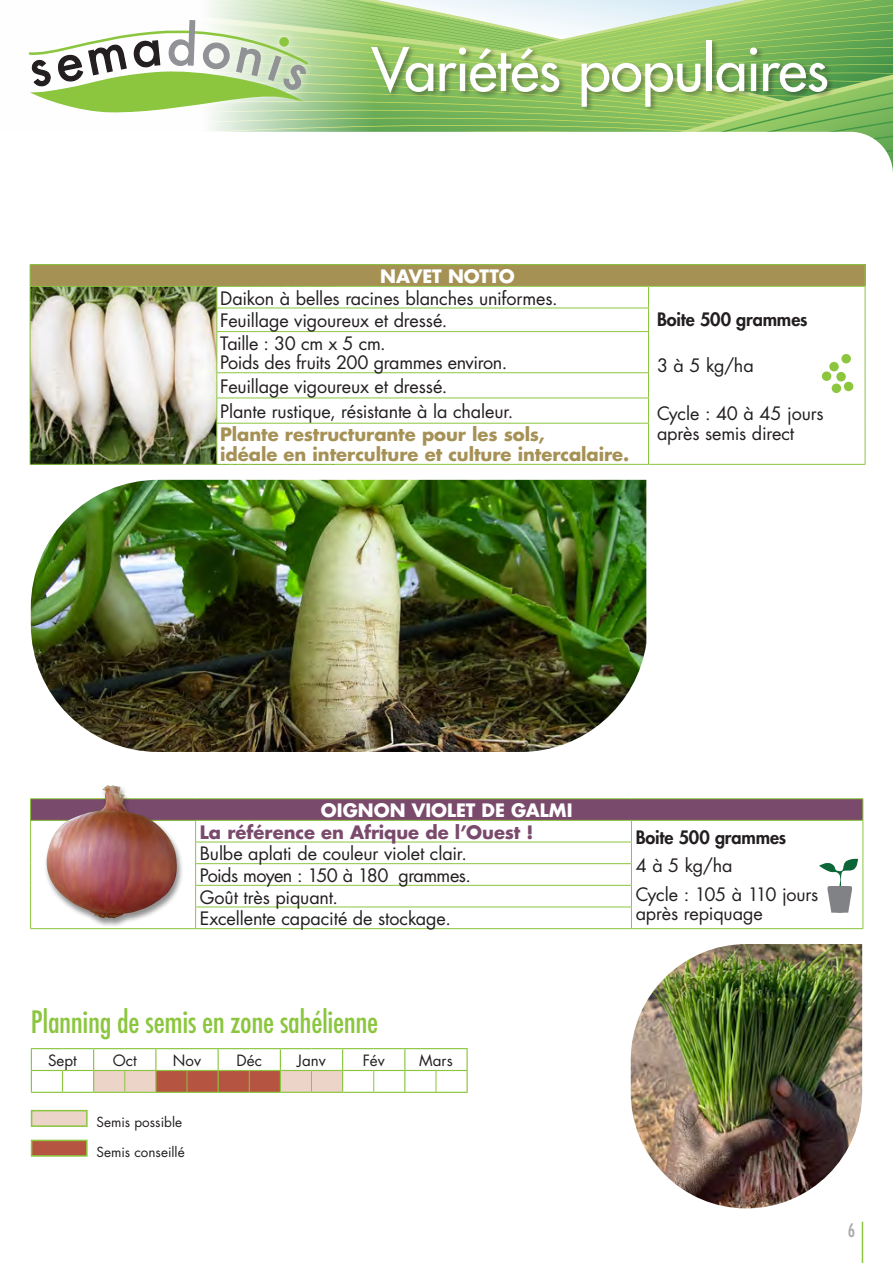
<style>
.page{position:relative;width:893px;height:1263px;background:#fff}
.page>*{position:absolute;margin:0;border:0;box-sizing:border-box;transform-origin:0 0}
.t1{font:500 58.5px "Futura Std";letter-spacing:-.015em;color:#fff}
.t2{font:500 condensed 30px "Futura";letter-spacing:-.015em;color:#8bc63e}
.t3{font:18px/19.5px "Futura Std";letter-spacing:-.01em;color:#231f20}
.t4{font:700 18px/19.5px "Futura Std";letter-spacing:-.005em;color:#a69155}
.t5{font:700 18px "Futura Std";color:#7a4a6c}
.t6{font:800 18px "Futura Std";letter-spacing:-.01em;color:#231f20}
.t7{font:700 18px "Futura Std";color:#fff}
.t8{font:18px "Futura Std";letter-spacing:-.035em;color:#231f20}
.t9{font:500 condensed 18px "Futura";color:#a8a9ad}
.t10{font:15.15px "Futura Std";color:#231f20}
.t11{font:13.5px "Futura Std";color:#231f20}
</style>
<div class="page">
<svg style="left:28px;top:0;width:865px;height:132px"></svg>
<div style="left:370px;top:39px;width:465px;height:74px;background:#231f20;opacity:.4"></div>
<svg style="left:855px;top:132px;width:38px;height:40px"></svg>
<div style="left:31px;top:799px;width:832px;height:21px;background:#7a4a6c"></div>
<svg style="left:196px;top:821px;width:435px;height:107px"></svg>
<hr style="left:30px;top:798px;width:166px;height:1px;background:#8bc63e">
<hr style="left:196px;top:798px;width:435px;height:1px;background:#8bc63e">
<hr style="left:631px;top:798px;width:232px;height:1px;background:#8bc63e">
<hr style="left:30px;top:820px;width:166px;height:1px;background:#8bc63e">
<hr style="left:196px;top:820px;width:435px;height:1px;background:#8bc63e">
<hr style="left:631px;top:820px;width:232px;height:1px;background:#8bc63e">
<hr style="left:195px;top:842px;width:437px;height:1px;background:#8bc63e">
<hr style="left:195px;top:863px;width:437px;height:1px;background:#8bc63e">
<hr style="left:195px;top:885px;width:437px;height:1px;background:#8bc63e">
<svg style="left:30px;top:799px;width:1px;height:129px"></svg>
<hr style="left:195px;top:907px;width:437px;height:1px;background:#8bc63e">
<svg style="left:195px;top:821px;width:1px;height:107px"></svg>
<svg style="left:631px;top:821px;width:1px;height:107px"></svg>
<hr style="left:30px;top:928px;width:166px;height:1px;background:#8bc63e">
<hr style="left:196px;top:928px;width:435px;height:1px;background:#8bc63e">
<hr style="left:631px;top:928px;width:232px;height:1px;background:#8bc63e">
<div style="left:44px;top:785px;width:140px;height:142px;background:#231f20;opacity:.5"></div>
<img style="left:43px;top:785px;width:136px;height:134px">
<svg style="left:819px;top:799px;width:45px;height:129px"></svg>
<hr style="left:862px;top:1222px;width:1px;height:41px;background:#8bc63e">
<img style="left:631px;top:944px;width:231px;height:264px">
<img style="left:31px;top:480px;width:615px;height:272px">
<hr style="left:31px;top:1048px;width:32px;height:1px;background:#8bc63e">
<hr style="left:63px;top:1048px;width:31px;height:1px;background:#8bc63e">
<hr style="left:94px;top:1048px;width:31px;height:1px;background:#8bc63e">
<hr style="left:125px;top:1048px;width:31px;height:1px;background:#8bc63e">
<hr style="left:156px;top:1048px;width:31px;height:1px;background:#8bc63e">
<hr style="left:187px;top:1048px;width:31px;height:1px;background:#8bc63e">
<hr style="left:218px;top:1048px;width:31px;height:1px;background:#8bc63e">
<hr style="left:249px;top:1048px;width:31px;height:1px;background:#8bc63e">
<hr style="left:280px;top:1048px;width:31px;height:1px;background:#8bc63e">
<hr style="left:311px;top:1048px;width:32px;height:1px;background:#8bc63e">
<hr style="left:343px;top:1048px;width:31px;height:1px;background:#8bc63e">
<hr style="left:374px;top:1048px;width:31px;height:1px;background:#8bc63e">
<hr style="left:405px;top:1048px;width:31px;height:1px;background:#8bc63e">
<hr style="left:436px;top:1048px;width:32px;height:1px;background:#8bc63e">
<hr style="left:466px;top:1049px;width:2px;height:21px;background:#8bc63e">
<hr style="left:31px;top:1070px;width:32px;height:1px;background:#8bc63e">
<svg style="left:31px;top:1049px;width:1px;height:43px"></svg>
<hr style="left:63px;top:1070px;width:31px;height:1px;background:#8bc63e">
<svg style="left:62px;top:1071px;width:1px;height:21px"></svg>
<hr style="left:343px;top:1070px;width:31px;height:1px;background:#8bc63e">
<hr style="left:374px;top:1070px;width:31px;height:1px;background:#8bc63e">
<hr style="left:405px;top:1070px;width:31px;height:1px;background:#8bc63e">
<svg style="left:404px;top:1049px;width:1px;height:43px"></svg>
<hr style="left:436px;top:1070px;width:32px;height:1px;background:#8bc63e">
<hr style="left:466px;top:1071px;width:2px;height:21px;background:#8bc63e">
<hr style="left:31px;top:1092px;width:32px;height:1px;background:#8bc63e">
<hr style="left:63px;top:1092px;width:31px;height:1px;background:#8bc63e">
<hr style="left:94px;top:1092px;width:31px;height:1px;background:#8bc63e">
<hr style="left:125px;top:1092px;width:31px;height:1px;background:#8bc63e">
<hr style="left:156px;top:1092px;width:31px;height:1px;background:#8bc63e">
<hr style="left:187px;top:1092px;width:31px;height:1px;background:#8bc63e">
<hr style="left:218px;top:1092px;width:31px;height:1px;background:#8bc63e">
<hr style="left:249px;top:1092px;width:31px;height:1px;background:#8bc63e">
<hr style="left:280px;top:1092px;width:31px;height:1px;background:#8bc63e">
<hr style="left:311px;top:1092px;width:32px;height:1px;background:#8bc63e">
<hr style="left:343px;top:1092px;width:31px;height:1px;background:#8bc63e">
<hr style="left:374px;top:1092px;width:31px;height:1px;background:#8bc63e">
<hr style="left:405px;top:1092px;width:31px;height:1px;background:#8bc63e">
<hr style="left:436px;top:1092px;width:32px;height:1px;background:#8bc63e">
<svg style="left:93px;top:1049px;width:250px;height:43px"></svg>
<svg style="left:373px;top:1071px;width:1px;height:21px"></svg>
<svg style="left:436px;top:1071px;width:1px;height:21px"></svg>
<div style="left:31px;top:1110px;width:57px;height:17px;background:#ecd4c9;border:2px solid #8bc63e"></div>
<div style="left:31px;top:1140px;width:57px;height:17px;background:#b55441;border:2px solid #8bc63e"></div>
<img style="left:31px;top:287px;width:186px;height:177px">
<div style="left:30px;top:265px;width:835px;height:21px;background:#a69155"></div>
<svg style="left:218px;top:287px;width:647px;height:177px"></svg>
<hr style="left:30px;top:264px;width:187px;height:1px;background:#8bc63e">
<hr style="left:217px;top:264px;width:431px;height:1px;background:#8bc63e">
<hr style="left:648px;top:264px;width:217px;height:1px;background:#8bc63e">
<hr style="left:30px;top:286px;width:187px;height:1px;background:#8bc63e">
<hr style="left:217px;top:286px;width:431px;height:1px;background:#8bc63e">
<hr style="left:648px;top:286px;width:217px;height:1px;background:#8bc63e">
<svg style="left:30px;top:265px;width:1px;height:67px"></svg>
<hr style="left:217px;top:308px;width:432px;height:1px;background:#8bc63e">
<svg style="left:217px;top:287px;width:1px;height:44px"></svg>
<svg style="left:648px;top:287px;width:1px;height:44px"></svg>
<svg style="left:865px;top:265px;width:1px;height:67px"></svg>
<hr style="left:30px;top:332px;width:1px;height:41px;background:#8bc63e">
<hr style="left:217px;top:331px;width:432px;height:1px;background:#8bc63e">
<hr style="left:217px;top:332px;width:1px;height:40px;background:#8bc63e">
<hr style="left:648px;top:332px;width:1px;height:40px;background:#8bc63e">
<hr style="left:865px;top:332px;width:1px;height:41px;background:#8bc63e">
<hr style="left:217px;top:372px;width:432px;height:1px;background:#8bc63e">
<svg style="left:30px;top:373px;width:1px;height:50px"></svg>
<hr style="left:217px;top:398px;width:432px;height:1px;background:#8bc63e">
<svg style="left:217px;top:373px;width:1px;height:50px"></svg>
<svg style="left:648px;top:373px;width:1px;height:50px"></svg>
<svg style="left:865px;top:373px;width:1px;height:50px"></svg>
<hr style="left:30px;top:423px;width:1px;height:41px;background:#8bc63e">
<hr style="left:217px;top:423px;width:432px;height:1px;background:#8bc63e">
<hr style="left:217px;top:423px;width:1px;height:41px;background:#8bc63e">
<hr style="left:648px;top:423px;width:1px;height:41px;background:#8bc63e">
<hr style="left:865px;top:423px;width:1px;height:41px;background:#8bc63e">
<hr style="left:30px;top:464px;width:187px;height:1px;background:#8bc63e">
<hr style="left:217px;top:464px;width:431px;height:1px;background:#8bc63e">
<hr style="left:648px;top:464px;width:217px;height:1px;background:#8bc63e">
<div style="left:822px;top:371px;width:9px;height:10px;background:#8bc63e;border-radius:50%"></div>
<div style="left:832px;top:384px;width:9px;height:9px;background:#8bc63e;border-radius:50%"></div>
<div style="left:836px;top:372px;width:10px;height:9px;background:#8bc63e;border-radius:50%"></div>
<div style="left:829px;top:362px;width:10px;height:9px;background:#8bc63e;border-radius:50%"></div>
<div style="left:841px;top:355px;width:10px;height:8px;background:#8bc63e;border-radius:50%"></div>
<div style="left:844px;top:382px;width:9px;height:9px;background:#8bc63e;border-radius:50%"></div>
<p class="t1" style="left:371px;top:33px;width:459px">Variétés populaires</p>
<p class="t7" style="left:380px;top:264px;width:136px">NAVET NOTTO</p>
<p class="t3" style="left:220px;top:288px;width:339px">Daikon à belles racines blanches uniformes.</p>
<p class="t3" style="left:220px;top:311px;width:229px">Feuillage vigoureux et dressé.</p>
<p class="t3" style="left:220px;top:334px;width:167px">Taille : 30 cm x 5 cm.</p>
<p class="t3" style="left:220px;top:353px;width:289px">Poids des fruits 200 grammes environ.</p>
<p class="t3" style="left:220px;top:377px;width:229px">Feuillage vigoureux et dressé.</p>
<p class="t3" style="left:220px;top:402px;width:295px">Plante rustique, résistante à la chaleur.</p>
<p class="t4" style="left:220px;top:425px;width:410px">Plante restructurante pour les sols,<br>idéale en interculture et culture intercalaire.</p>
<p class="t6" style="left:657px;top:308px;width:152px">Boite 500 grammes</p>
<p class="t3" style="left:657px;top:356px;width:98px">3 à 5 kg/ha</p>
<p class="t3" style="left:657px;top:404px;width:168px">Cycle : 40 à 45 jours après semis direct</p>
<p class="t7" style="left:321px;top:798px;width:253px">OIGNON VIOLET DE GALMI</p>
<p class="t5" style="left:200px;top:820px;width:335px">La référence en Afrique de l’Ouest !</p>
<p class="t6" style="left:636px;top:826px;width:152px">Boite 500 grammes</p>
<p class="t3" style="left:636px;top:856px;width:98px">4 à 5 kg/ha</p>
<p class="t3" style="left:636px;top:884px;width:184px">Cycle : 105 à 110 jours après repiquage</p>
<p class="t3" style="left:200px;top:844px;width:269px">Bulbe aplati de couleur violet clair.</p>
<p class="t8" style="left:200px;top:864px;width:273px">Poids moyen : 150 à 180 grammes.</p>
<p class="t3" style="left:200px;top:887px;width:140px">Goût très piquant.</p>
<p class="t3" style="left:200px;top:909px;width:253px">Excellente capacité de stockage.</p>
<p class="t2" style="left:31px;top:1003px;width:349px">Planning de semis en zone sahélienne</p>
<p class="t10" style="left:48px;top:1050px;width:30px">Sept</p>
<p class="t10" style="left:113px;top:1050px;width:25px">Oct</p>
<p class="t10" style="left:173px;top:1050px;width:30px">Nov</p>
<p class="t10" style="left:237px;top:1050px;width:27px">Déc</p>
<p class="t10" style="left:297px;top:1050px;width:30px">Janv</p>
<p class="t10" style="left:363px;top:1050px;width:24px">Fév</p>
<p class="t10" style="left:419px;top:1050px;width:35px">Mars</p>
<p class="t11" style="left:97px;top:1113px;width:87px">Semis possible</p>
<p class="t11" style="left:96px;top:1143px;width:90px">Semis conseillé</p>
<p class="t9" style="left:848px;top:1218px;width:9px">6</p>
</div>
